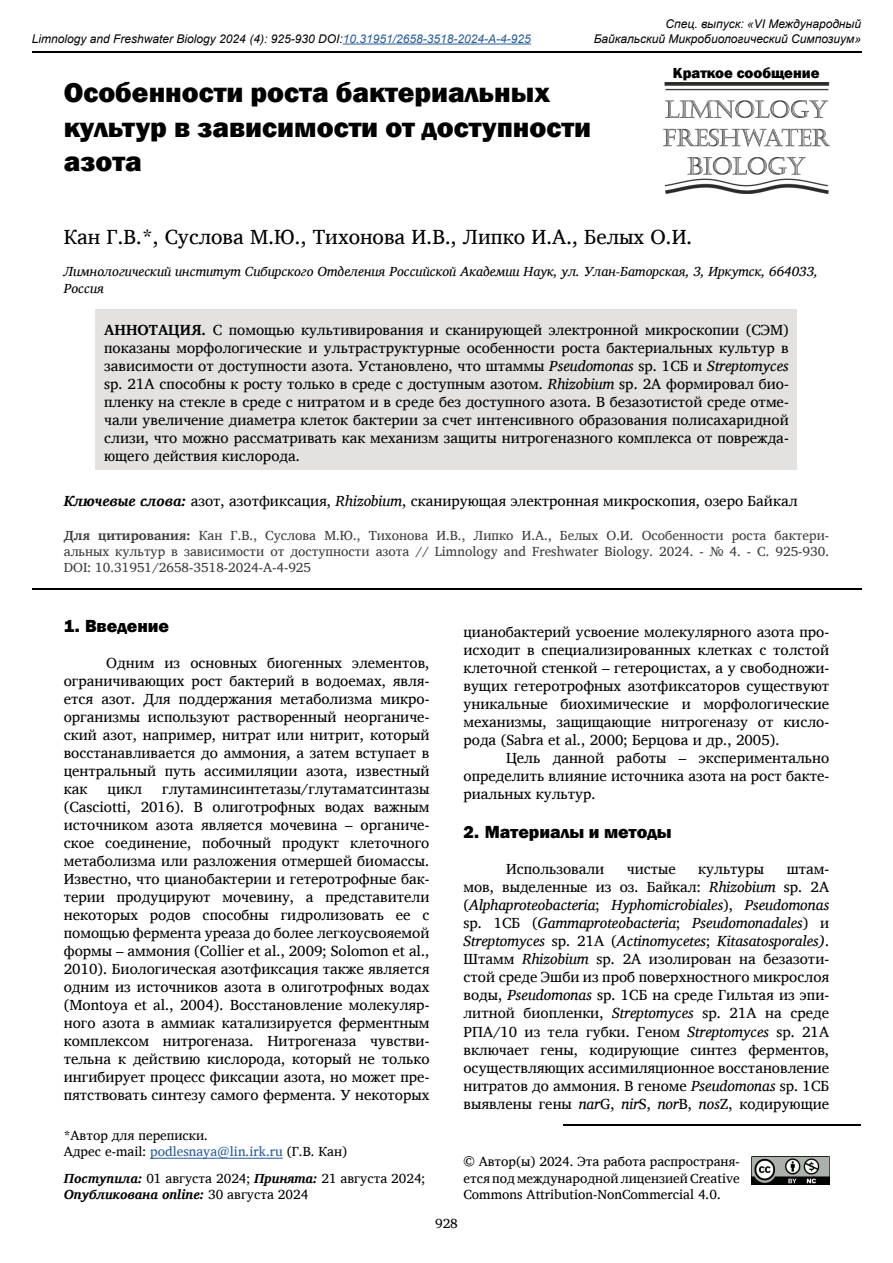
<style>
.page{position:relative;width:893px;height:1263px;background:#fff}
.page>*{position:absolute;margin:0;border:0;box-sizing:border-box;transform-origin:0 0}
.t1{font:800 28.5px/34.2px "Franklin Gothic";color:#000}
.t2{font:21px "Charis SIL";color:#000}
.t3{font:800 18px "Franklin Gothic";color:#000}
.t4{font:15px/18px "Charis SIL";color:#000;text-align:justify}
.t5{font:800 15px "Franklin Gothic";color:#000}
.t6{font:13.5px/16.2px "Charis SIL";color:#000}
.t7{font:13.5px/16.2px "Charis SIL";color:#3c3c3b;text-align:justify}
.t8{font:italic 13.5px/16.2px "Charis SIL";color:#000}
.t9{font:italic 12px/14.4px "Arial";color:#000;text-align:right}
.s1{color:#275b9b}
.s2{font-weight:700}
.s3{font-style:italic}
.s4{font-weight:700;font-style:italic}
</style>
<div class="page">
<hr style="left:32px;top:51px;width:829px;height:2px;background:#000">
<hr style="left:563px;top:1124px;width:298px;height:1px;background:#000">
<img style="left:663px;top:82px;width:166px;height:112px">
<img style="left:751px;top:1157px;width:78px;height:27px">
<hr style="left:343px;top:44px;width:188px;height:1px;background:#275b9b">
<div style="left:96px;top:309px;width:701px;height:161px;background:#e3e2e1"></div>
<hr style="left:150px;top:1158px;width:133px;height:1px;background:#275b9b">
<hr style="left:32px;top:588px;width:829px;height:2px;background:#000">
<p class="t9" style="left:32px;top:32px;width:500px">Limnology and Freshwater Biology 2024 (4): 925-930 DOI:<span class="s1">10.31951/2658-3518-2024-A-4-925</span></p>
<p class="t9" style="left:594px;top:17px;width:269px">Спец. выпуск: «VI Международный<br>Байкальский Микробиологический Симпозиум»</p>
<h1 class="t1" style="left:64px;top:76px;width:529px">Особенности роста бактериальных культур в зависимости от доступности азота</h1>
<p class="t5" style="left:673px;top:63px;width:148px">Краткое сообщение</p>
<h2 class="t2" style="left:64px;top:224px;width:630px">Кан Г.В.*, Суслова М.Ю., Тихонова И.В., Липко И.А., Белых О.И.</h2>
<p class="t8" style="left:64px;top:264px;width:756px">Лимнологический институт Сибирского Отделения Российской Академии Наук, ул. Улан-Баторская, 3, Иркутск, 664033,<br>Россия</p>
<p class="t4" style="left:104px;top:321px;width:686px"><span class="s2">АННОТАЦИЯ.</span> С помощью культивирования и сканирующей электронной микроскопии (СЭМ) показаны морфологические и ультраструктурные особенности роста бактериальных культур в зависимости от доступности азота. Установлено, что штаммы <span class="s3">Pseudomonas</span> sp. 1СБ и <span class="s3">Streptomyces </span>sp. 21A способны к росту только в среде с доступным азотом. <span class="s3">Rhizobium</span> sp. 2A формировал био&shy;пленку на стекле в среде с нитратом и в среде без доступного азота. В безазотистой среде отме&shy;чали увеличение диаметра клеток бактерии за счет интенсивного образования полисахаридной слизи, что можно рассматривать как механизм защиты нитрогеназного комплекса от поврежда&shy;ющего действия кислорода.</p>
<p class="t4" style="left:64px;top:491px;width:735px"><span class="s4">Ключевые слова:</span> азот, азотфиксация, <span class="s3">Rhizobium</span>, сканирующая электронная микроскопия, озеро Байкал</p>
<p class="t7" style="left:64px;top:527px;width:767px"><span class="s2">Для цитирования:</span> Кан Г.В., Суслова М.Ю., Тихонова И.В., Липко И.А., Белых О.И. Особенности роста бактери&shy;альных культур в зависимости от доступности азота // Limnology and Freshwater Biology. 2024. - № 4. - С. 925-930.<br>DOI: 10.31951/2658-3518-2024-A-4-925</p>
<p class="t3" style="left:64px;top:614px;width:107px">1. Введение</p>
<p class="t4" style="left:64px;top:653px;width:367px;text-indent:43px">Одним из основных биогенных элементов, ограничивающих рост бактерий в водоемах, явля&shy;ется азот. Для поддержания метаболизма микро&shy;организмы используют растворенный неорганиче&shy;ский азот, например, нитрат или нитрит, который восстанавливается до аммония, а затем вступает в центральный путь ассимиляции азота, известный как</p>
<p class="t4" style="left:64px;top:779px;width:367px;text-indent:98px">глутаминсинтетазы/глутаматсинтазы (Casciotti, 2016). В олиготрофных водах важным источником азота является мочевина – органиче&shy;ское соединение, побочный продукт клеточного метаболизма или разложения отмершей биомассы.<br>Известно, что цианобактерии и гетеротрофные бак&shy;терии продуцируют мочевину, а представители некоторых родов способны гидролизовать ее с помощью фермента уреаза до более легкоусвояемой формы – аммония (Collier et al., 2009; Solomon et al., 2010). Биологическая азотфиксация также является одним из источников азота в олиготрофных водах (Montoya et al., 2004). Восстановление молекуляр&shy;ного азота в аммиак катализируется ферментным комплексом нитрогеназа. Нитрогеназа чувстви&shy;тельна к действию кислорода, который не только ингибирует процесс фиксации азота, но может пре&shy;пятствовать синтезу самого фермента. У некоторых</p>
<p class="t4" style="left:108px;top:779px;width:36px">цикл</p>
<p class="t6" style="left:64px;top:1127px;width:285px">*Автор для переписки.<br>Адрес e-mail: <span class="s1">podlesnaya@lin.irk.ru</span> (Г.В. Кан)</p>
<p class="t6" style="left:64px;top:1170px;width:363px"><span class="s4">Поступила:</span> 01 августа 2024; <span class="s4">Принята:</span> 21 августа 2024;<br><span class="s4">Опубликована online:</span> 30 августа 2024</p>
<p class="t4" style="left:463px;top:623px;width:367px">цианобактерий усвоение молекулярного азота про&shy;исходит в специализированных клетках с толстой клеточной стенкой – гетероцистах, а у свободножи&shy;вущих гетеротрофных азотфиксаторов существуют уникальные биохимические и морфологические механизмы, защищающие нитрогеназу от кисло&shy;рода (Sabra et al., 2000; Берцова и др., 2005).</p>
<p class="t4" style="left:463px;top:749px;width:367px;text-indent:43px">Цель данной работы – экспериментально определить влияние источника азота на рост бакте&shy;риальных культур.</p>
<p class="t3" style="left:463px;top:821px;width:210px">2. Материалы и методы</p>
<p class="t4" style="left:506px;top:860px;width:100px">Использовали</p>
<p class="t4" style="left:627px;top:860px;width:51px">чистые</p>
<p class="t4" style="left:698px;top:860px;width:67px">культуры</p>
<p class="t4" style="left:463px;top:860px;width:367px;text-indent:323px">штам&shy;мов, выделенные из оз. Байкал: <span class="s3">Rhizobium</span> sp. 2A (<span class="s3">Alphaproteobacteria</span>; <span class="s3">Hyphomicrobiales</span>), <span class="s3">Pseudomonas </span>sp. 1СБ (<span class="s3">Gammaproteobacteria</span>; <span class="s3">Pseudomonadales</span>) и <span class="s3">Streptomyces</span> sp. 21A (<span class="s3">Actinomycetes</span>; <span class="s3">Kitasatosporales)</span>.<br>Штамм <span class="s3">Rhizobium</span> sp. 2A изолирован на безазоти&shy;стой среде Эшби из проб поверхностного микрослоя воды, <span class="s3">Pseudomonas</span> sp. 1СБ на среде Гильтая из эпи&shy;литной биопленки, <span class="s3">Streptomyces</span> sp. 21A на среде РПА/10 из тела губки. Геном <span class="s3">Streptomyces</span> sp. 21A включает гены, кодирующие синтез ферментов, осуществляющих ассимиляционное восстановление нитратов до аммония. В геноме <span class="s3">Pseudomonas</span> sp. 1СБ выявлены гены <span class="s3">nar</span>G, <span class="s3">nir</span>S, <span class="s3">nor</span>B, <span class="s3">nos</span>Z, кодирующие</p>
<p class="t6" style="left:463px;top:1154px;width:278px;text-align:justify">© Автор(ы) 2024. Эта работа распространя&shy;ется под международной лицензией Creative Commons Attribution-NonCommercial 4.0.</p>
<p class="t6" style="left:435px;top:1215px;width:24px">928</p>
</div>
